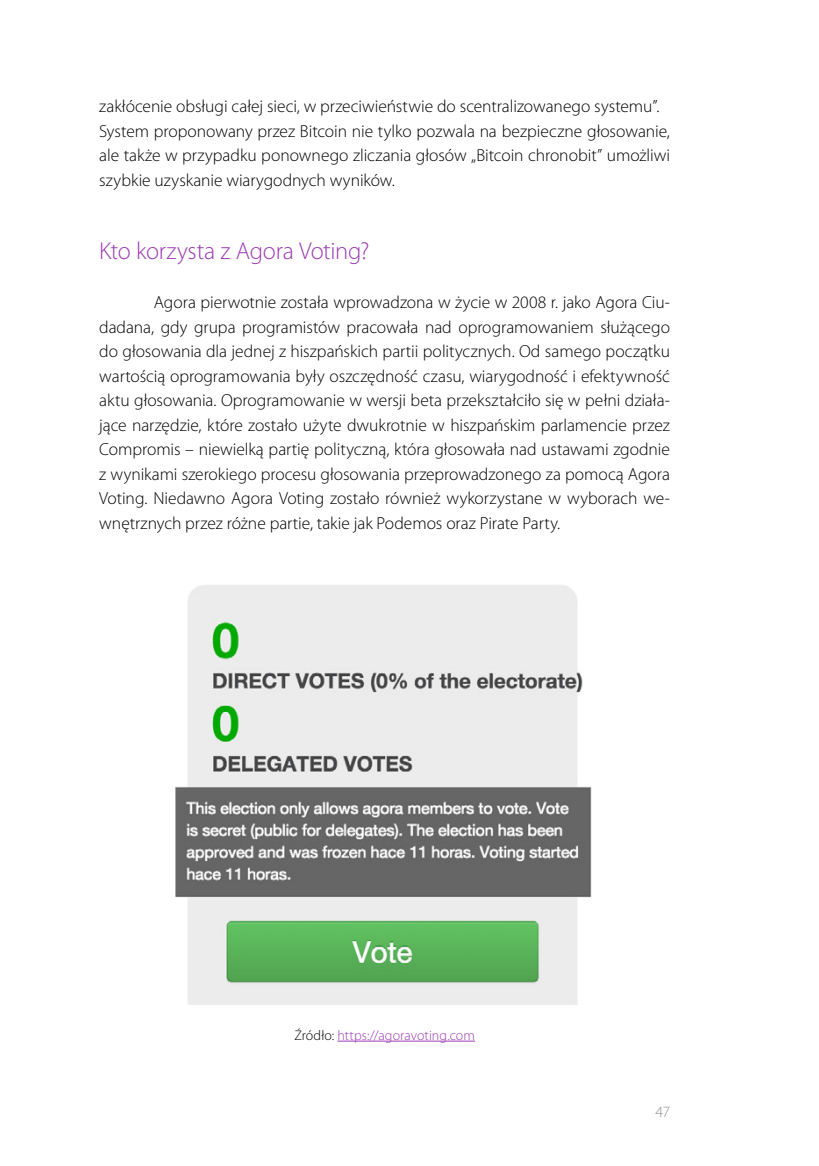
<style>
.page{position:relative;width:819px;height:1166px;background:#fff}
.page>*{position:absolute;margin:0;border:0;box-sizing:border-box;transform-origin:0 0}
.t1{font:300 24.5px "Myriad Pro";letter-spacing:-.01em;color:#9c3db3}
.t2{font:300 17.5px/24.5px "Myriad Pro";color:#000}
.t3{font:300 15.75px "Myriad Pro";color:#919396}
.t4{font:300 14px "Myriad Pro";letter-spacing:.005em;color:#9c3db3}
.s1{color:#000}
</style>
<div class="page">
<hr style="left:337px;top:1041px;width:138px;height:1px;background:#9c3db3">
<img style="left:175px;top:585px;width:417px;height:419px">
<p class="t2" style="left:99px;top:94px;width:572px">zakłócenie obsługi całej sieci, w przeciwieństwie do scentralizowanego systemu”.<br>System proponowany przez Bitcoin nie tylko pozwala na bezpieczne głosowanie, ale także w przypadku ponownego zliczania głosów „Bitcoin chronobit” umożliwi szybkie uzyskanie wiarygodnych wyników.</p>
<h1 class="t1" style="left:99px;top:237px;width:272px">Kto korzysta z Agora Voting?</h1>
<p class="t2" style="left:99px;top:290px;width:572px;text-align:justify;text-indent:55px">Agora pierwotnie została wprowadzona w życie w 2008 r. jako Agora Ciu&shy;dadana, gdy grupa programistów pracowała nad oprogramowaniem służącego do głosowania dla jednej z hiszpańskich partii politycznych. Od samego początku wartością oprogramowania były oszczędność czasu, wiarygodność i efektywność aktu głosowania. Oprogramowanie w wersji beta przekształciło się w pełni działa&shy;jące narzędzie, które zostało użyte dwukrotnie w hiszpańskim parlamencie przez Compromis – niewielką partię polityczną, która głosowała nad ustawami zgodnie z wynikami szerokiego procesu głosowania przeprowadzonego za pomocą Agora Voting. Niedawno Agora Voting zostało również wykorzystane w wyborach we&shy;wnętrznych przez różne partie, takie jak Podemos oraz Pirate Party.</p>
<p class="t4" style="left:294px;top:1027px;width:182px"><span class="s1">Źródło:</span> https://agoravoting.com</p>
<p class="t3" style="left:655px;top:1103px;width:16px">47</p>
</div>
